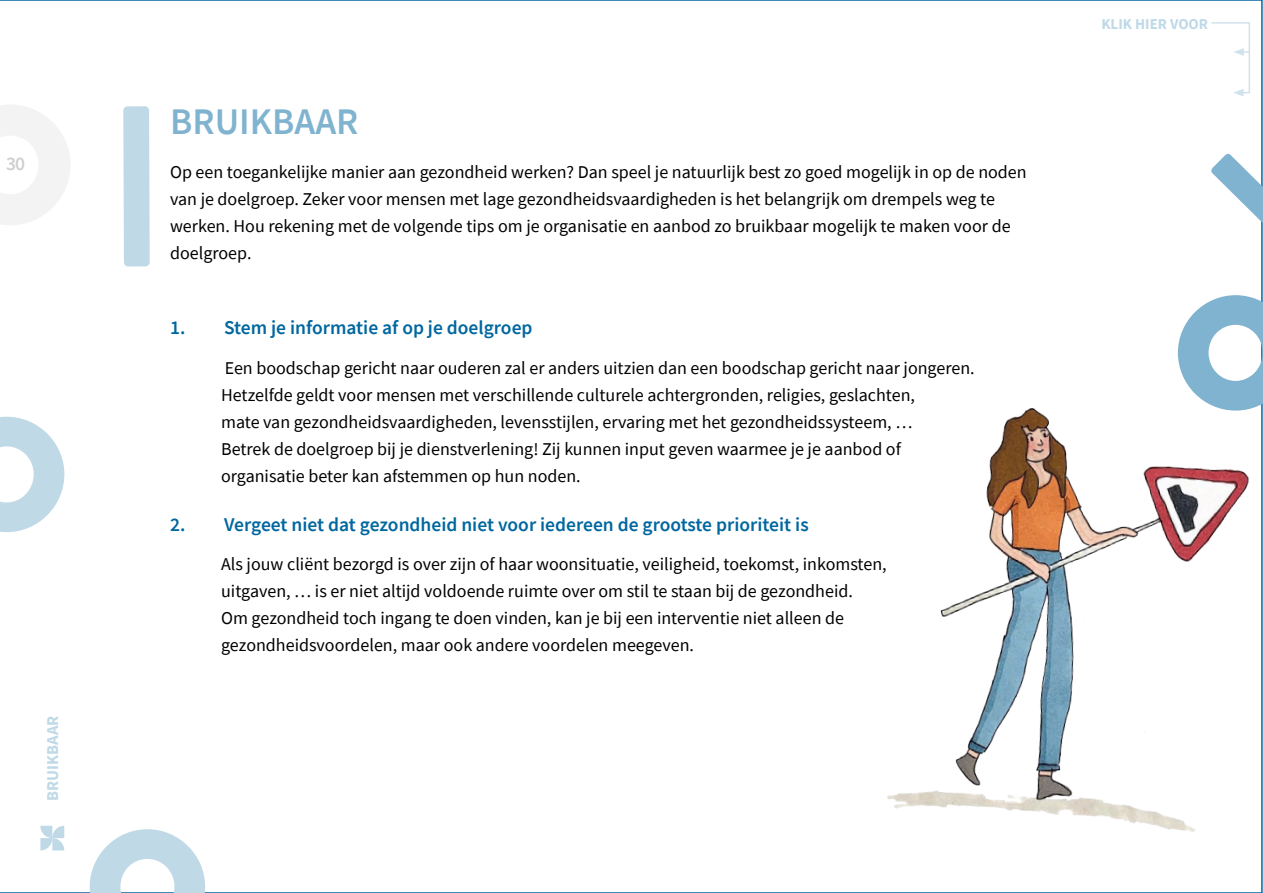
<style>
.page{position:relative;width:1263px;height:893px;background:#fff}
.page>*{position:absolute;margin:0;border:0;box-sizing:border-box;transform-origin:0 0}
.t1{font:600 37.5px "Source Sans Pro";color:#80b3cf}
.t2{font:600 19.5px "Source Sans Pro";color:#00679f}
.t3{font:600 19.5px "Source Sans Pro";color:#cfd0d0}
.t4{font:18px/27px "Source Sans Pro";color:#000}
.t5{font:700 16.5px "Source Sans Pro";color:#bfd9e7}
.t6{font:700 15px "Source Sans Pro";color:#bfd9e7}
</style>
<div class="page">
<svg style="left:40px;top:826px;width:24px;height:24px"></svg>
<svg style="left:0;top:105px;width:70px;height:120px"></svg>
<svg style="left:1211px;top:22px;width:39px;height:74px"></svg>
<img style="left:839px;top:408px;width:424px;height:485px">
<svg style="left:123px;top:106px;width:27px;height:160px;background:#c2dae8"></svg>
<svg style="left:1211px;top:153px;width:52px;height:98px"></svg>
<svg style="left:90px;top:829px;width:115px;height:64px"></svg>
<svg style="left:0;top:417px;width:64px;height:115px"></svg>
<svg style="left:1178px;top:295px;width:85px;height:116px"></svg>
<p class="t3" style="left:6px;top:151px;width:21px">30</p>
<p class="t5" style="left:41px;top:801px;width:87px;rotate:-90deg">BRUIKBAAR</p>
<h1 class="t1" style="left:170px;top:97px;width:190px">BRUIKBAAR</h1>
<p class="t4" style="left:170px;top:159px;width:858px">Op een toegankelijke manier aan gezondheid werken? Dan speel je natuurlijk best zo goed mogelijk in op de noden van je doelgroep. Zeker voor mensen met lage gezondheidsvaardigheden is het belangrijk om drempels weg te werken. Hou rekening met de volgende tips om je organisatie en aanbod zo bruikbaar mogelijk te maken voor de doelgroep.</p>
<p class="t2" style="left:170px;top:315px;width:364px">1. Stem je informatie af op je doelgroep</p>
<p class="t4" style="left:221px;top:354px;width:755px">Een boodschap gericht naar ouderen zal er anders uitzien dan een boodschap gericht naar jongeren.<br>Hetzelfde geldt voor mensen met verschillende culturele achtergronden, religies, geslachten,<br>mate van gezondheidsvaardigheden, levensstijlen, ervaring met het gezondheidssysteem, …<br>Betrek de doelgroep bij je dienstverlening! Zij kunnen input geven waarmee je je aanbod of organisatie beter kan afstemmen op hun noden.</p>
<p class="t2" style="left:170px;top:511px;width:640px">2. Vergeet niet dat gezondheid niet voor iedereen de grootste prioriteit is</p>
<p class="t4" style="left:221px;top:551px;width:667px">Als jouw cliënt bezorgd is over zijn of haar woonsituatie, veiligheid, toekomst, inkomsten, uitgaven, … is er niet altijd voldoende ruimte over om stil te staan bij de gezondheid.<br>Om gezondheid toch ingang te doen vinden, kan je bij een interventie niet alleen de gezondheidsvoordelen, maar ook andere voordelen meegeven.</p>
<p class="t6" style="left:1101px;top:14px;width:108px">KLIK HIER VOOR</p>
</div>
